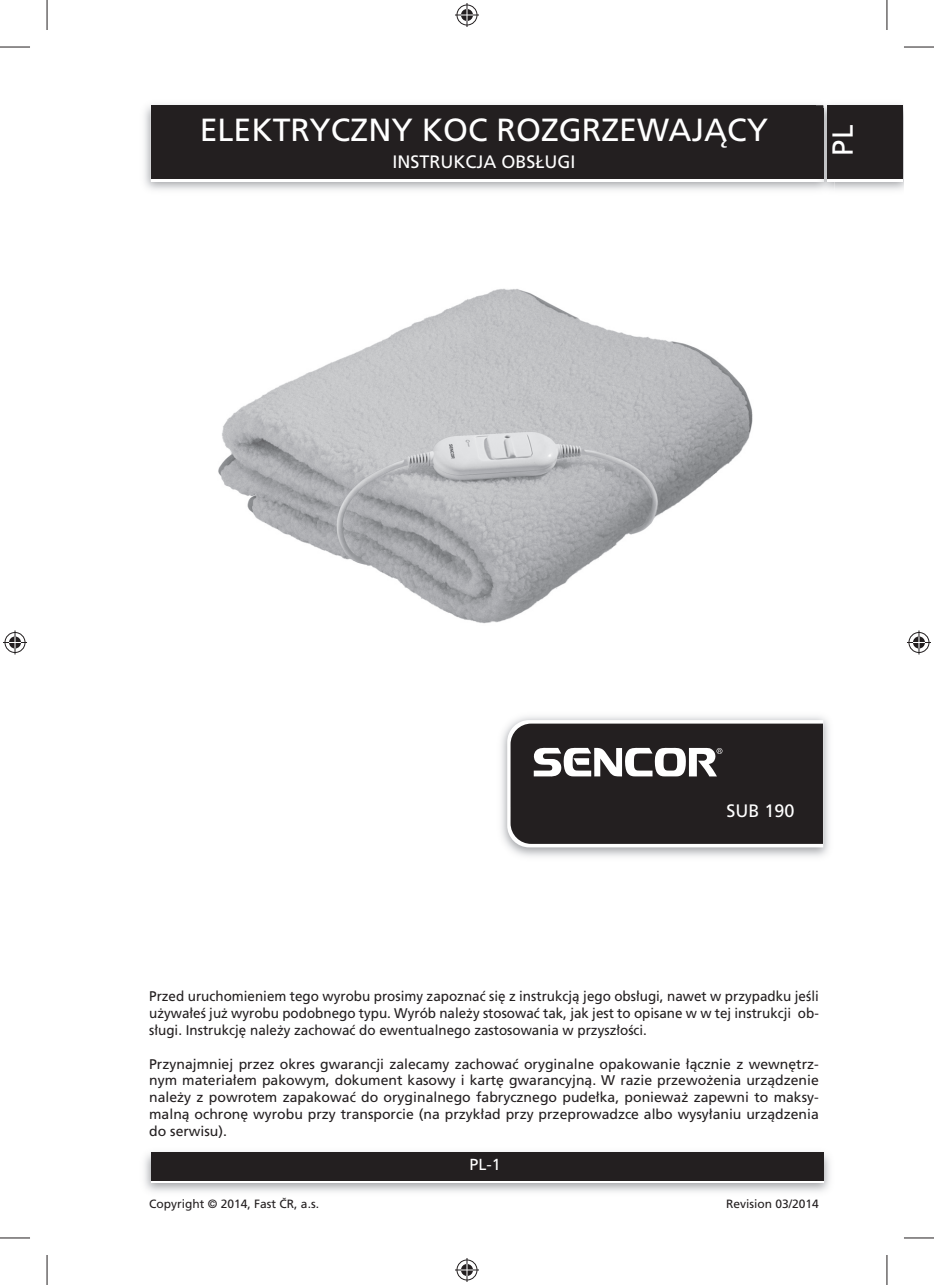
<style>
.page{position:relative;width:934px;height:1285px;background:#fff}
.page>*{position:absolute;margin:0;border:0;box-sizing:border-box;transform-origin:0 0}
.t1{font:32px "Frutiger CE";color:#fff}
.t2{font:29px "Frutiger CE";color:#fff}
.t3{font:18px "Frutiger CE";color:#fff}
.t4{font:16px "Frutiger CE";color:#fff}
.t5{font:14px/16.8px "Frutiger CE";color:#231f20;text-align:justify}
.t6{font:14px/16.8px "Frutiger CE";color:#231f20;text-align:justify;scale:.96 1}
.t7{font:12px "Frutiger CE";color:#231f20}
</style>
<div class="page">
<div style="left:151px;top:105px;width:671px;height:74px;background:#231f20"></div>
<img style="left:144px;top:1152px;width:686px;height:40px">
<div style="left:151px;top:1155px;width:671px;height:28px;background:linear-gradient(to right,#fff,#fff)"></div>
<div style="left:151px;top:1152px;width:671px;height:28px;background:#231f20"></div>
<img style="left:834px;top:104px;width:69px;height:86px">
<img style="left:815px;top:102px;width:19px;height:91px">
<svg style="left:815px;top:179px;width:7px;height:3px"></svg>
<img style="left:815px;top:105px;width:7px;height:3px">
<img style="left:815px;top:108px;width:7px;height:71px">
<div style="left:827px;top:108px;width:75px;height:74px;background:#fff"></div>
<div style="left:827px;top:105px;width:75px;height:74px;background:#231f20"></div>
<img style="left:501px;top:716px;width:328px;height:141px">
<svg style="left:507px;top:720px;width:315px;height:127px;background:#433f40"></svg>
<img style="left:218px;top:288px;width:535px;height:336px">
<hr style="left:0;top:47px;width:30px;height:1px;background:#231f20">
<hr style="left:903px;top:47px;width:30px;height:1px;background:#231f20">
<hr style="left:0;top:1237px;width:30px;height:1px;background:#231f20">
<hr style="left:903px;top:1237px;width:30px;height:1px;background:#231f20">
<hr style="left:47px;top:0;width:1px;height:30px;background:#231f20">
<hr style="left:47px;top:1255px;width:1px;height:30px;background:#231f20">
<hr style="left:886px;top:0;width:1px;height:30px;background:#231f20">
<hr style="left:886px;top:1255px;width:1px;height:30px;background:#231f20">
<svg style="left:455px;top:3px;width:24px;height:24px"></svg>
<svg style="left:455px;top:1258px;width:24px;height:24px"></svg>
<svg style="left:3px;top:630px;width:24px;height:24px"></svg>
<svg style="left:907px;top:630px;width:23px;height:24px"></svg>
<h1 class="t1" style="left:200px;top:117px;width:569px">ELEKTRYCZNY KOC ROZGRZEWAJĄCY</h1>
<p class="t3" style="left:392px;top:155px;width:185px">INSTRUKCJA OBSŁUGI</p>
<h2 class="t2" style="left:830px;top:156px;width:32px;rotate:-90deg">PL</h2>
<p class="t3" style="left:726px;top:803px;width:70px">SUB 190</p>
<p class="t6" style="left:149px;top:989px;width:698px">Przed uruchomieniem tego wyrobu prosimy zapoznać się z instrukcją jego obsługi, nawet w przypadku jeśli używałeś już wyrobu podobnego typu. Wyrób należy stosować tak, jak jest to opisane w w tej instrukcji ob&shy;sługi. Instrukcję należy zachować do ewentualnego zastosowania w przyszłości.</p>
<p class="t5" style="left:149px;top:1056px;width:670px">Przynajmniej przez okres gwarancji zalecamy zachować oryginalne opakowanie łącznie z wewnętrz&shy;nym materiałem pakowym, dokument kasowy i kartę gwarancyjną. W razie przewożenia urządzenie należy z powrotem zapakować do oryginalnego fabrycznego pudełka, ponieważ zapewni to maksy&shy;malną ochronę wyrobu przy transporcie (na przykład przy przeprowadzce albo wysyłaniu urządzenia do serwisu).</p>
<p class="t4" style="left:469px;top:1158px;width:33px">PL-1</p>
<p class="t7" style="left:149px;top:1198px;width:171px">Copyright © 2014, Fast ČR, a.s.</p>
<p class="t7" style="left:725px;top:1198px;width:94px">Revision 03/2014</p>
</div>
